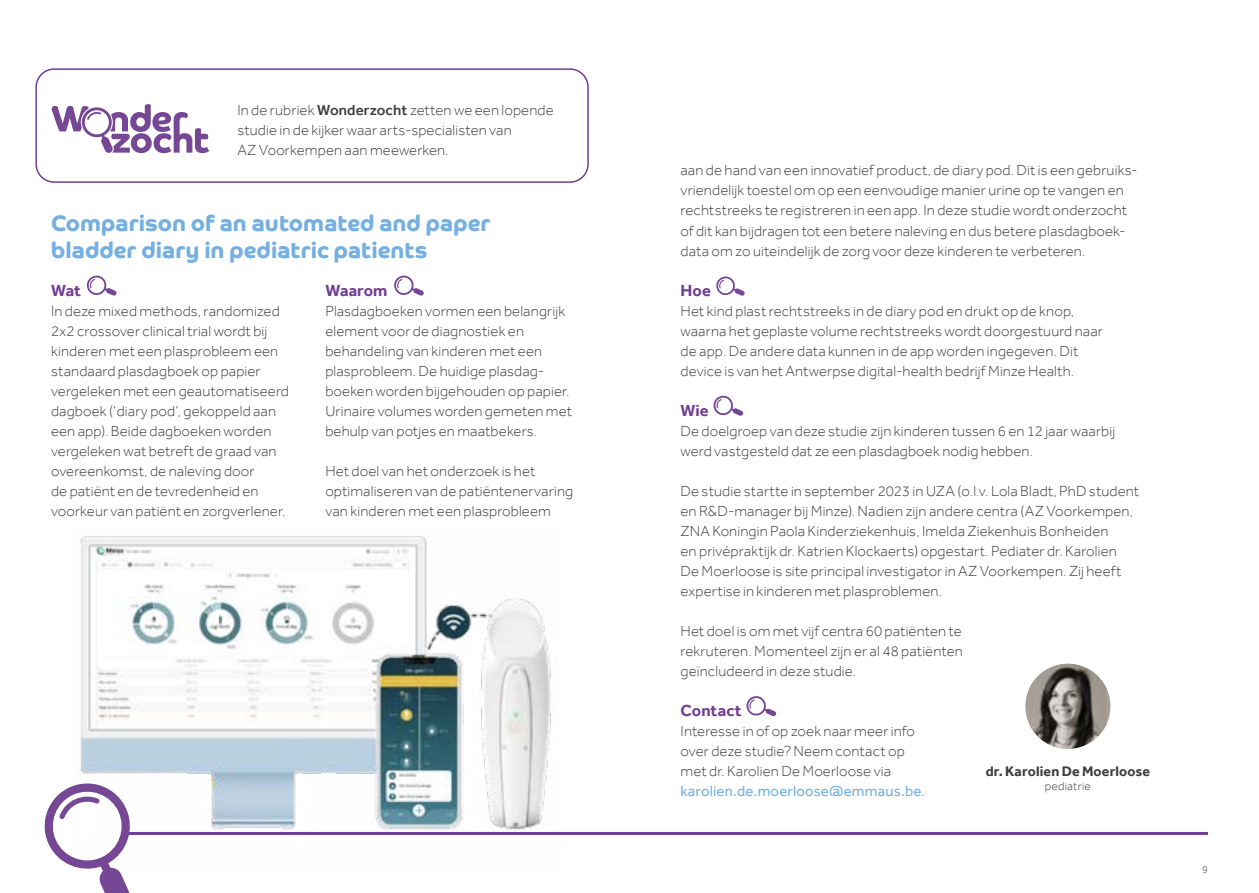
<style>
.page{position:relative;width:1259px;height:893px;background:#fff}
.page>*{position:absolute;margin:0;border:0;box-sizing:border-box;transform-origin:0 0}
.t1{font:700 22.5px/27px "Co Headline";letter-spacing:.005em;color:#75b0e1}
.t2{font:700 16.5px "Effra";letter-spacing:.005em;color:#723e92}
.t3{font:300 15px/20.1px "Effra";letter-spacing:.01em;color:#3d3d3c}
.t4{font:700 14.25px "Effra";letter-spacing:.01em;color:#3d3d3c}
.t5{font:300 12px "Effra";letter-spacing:.02em;color:#3d3d3c}
.t6{font:300 10.5px "Effra";color:#3d3d3c}
.s1{font-weight:500}
.s2{font-weight:400;color:#78b1e0}
</style>
<div class="page">
<div style="left:1025px;top:664px;width:85px;height:85px;background:#a8a199;border-radius:50%"></div>
<img style="left:1029px;top:664px;width:77px;height:85px">
<svg style="left:52px;top:104px;width:157px;height:49px"></svg>
<img style="left:80px;top:536px;width:473px;height:296px">
<hr style="left:126px;top:832px;width:1082px;height:3px;background:#723e92">
<svg style="left:44px;top:778px;width:91px;height:115px"></svg>
<svg style="left:87px;top:275px;width:30px;height:21px"></svg>
<svg style="left:713px;top:395px;width:30px;height:21px"></svg>
<svg style="left:716px;top:276px;width:29px;height:20px"></svg>
<svg style="left:394px;top:275px;width:30px;height:21px"></svg>
<svg style="left:746px;top:696px;width:30px;height:21px"></svg>
<div style="left:35px;top:68px;width:554px;height:115px;border:2px solid #723e92;border-radius:18px"></div>
<p class="t3" style="left:237px;top:100px;width:318px">In de rubriek <span class="s1">Wonderzocht</span> zetten we een lopende studie in de kijker waar arts-specialisten van<br>AZ Voorkempen aan meewerken.</p>
<h1 class="t1" style="left:51px;top:210px;width:441px">Comparison of an automated and paper bladder diary in pediatric patients</h1>
<p class="t2" style="left:51px;top:280px;width:32px">Wat</p>
<p class="t3" style="left:51px;top:301px;width:239px">In deze mixed methods, randomized 2x2 crossover clinical trial wordt bij kinderen met een plasprobleem een standaard plasdagboek op papier vergeleken met een geautomatiseerd dagboek (‘diary pod’, gekoppeld aan een app). Beide dagboeken worden vergeleken wat betreft de graad van overeenkomst, de naleving door<br>de patiënt en de tevredenheid en voorkeur van patiënt en zorgverlener.</p>
<p class="t2" style="left:325px;top:280px;width:64px">Waarom</p>
<p class="t3" style="left:325px;top:301px;width:248px">Plasdagboeken vormen een belangrijk element voor de diagnostiek en behandeling van kinderen met een plasprobleem. De huidige plasdag&shy;boeken worden bijgehouden op papier.<br>Urinaire volumes worden gemeten met behulp van potjes en maatbekers.</p>
<p class="t3" style="left:325px;top:461px;width:249px">Het doel van het onderzoek is het optimaliseren van de patiëntenervaring van kinderen met een plasprobleem</p>
<p class="t3" style="left:680px;top:160px;width:459px">aan de hand van een innovatief product, de diary pod. Dit is een gebruiks&shy;vriendelijk toestel om op een eenvoudige manier urine op te vangen en rechtstreeks te registreren in een app. In deze studie wordt onderzocht of dit kan bijdragen tot een betere naleving en dus betere plasdagboek&shy;data om zo uiteindelijk de zorg voor deze kinderen te verbeteren.</p>
<p class="t2" style="left:680px;top:280px;width:32px">Hoe</p>
<p class="t3" style="left:680px;top:301px;width:424px">Het kind plast rechtstreeks in de diary pod en drukt op de knop, waarna het geplaste volume rechtstreeks wordt doorgestuurd naar de app. De andere data kunnen in de app worden ingegeven. Dit device is van het Antwerpse digital-health bedrijf Minze Health.</p>
<p class="t2" style="left:680px;top:400px;width:30px">Wie</p>
<p class="t3" style="left:680px;top:421px;width:436px">De doelgroep van deze studie zijn kinderen tussen 6 en 12 jaar waarbij werd vastgesteld dat ze een plasdagboek nodig hebben.</p>
<p class="t3" style="left:680px;top:481px;width:460px">De studie startte in september 2023 in UZA (o.l.v. Lola Bladt, PhD student en R&amp;D-manager bij Minze). Nadien zijn andere centra (AZ Voorkempen, ZNA Koningin Paola Kinderziekenhuis, Imelda Ziekenhuis Bonheiden<br>en privépraktijk dr. Katrien Klockaerts) opgestart. Pediater dr. Karolien De Moerloose is site principal investigator in AZ Voorkempen. Zij heeft expertise in kinderen met plasproblemen.</p>
<p class="t3" style="left:680px;top:621px;width:284px;text-align:justify">Het doel is om met vijf centra 60 patiënten te rekruteren. Momenteel zijn er al 48 patiënten geïncludeerd in deze studie.</p>
<p class="t2" style="left:680px;top:701px;width:63px">Contact</p>
<p class="t3" style="left:680px;top:721px;width:246px">Interesse in of op zoek naar meer info over deze studie? Neem contact op met dr. Karolien De Moerloose via <span class="s2">karolien.de.moerloose@emmaus.be</span>.</p>
<p class="t4" style="left:985px;top:762px;width:166px">dr. Karolien De Moerloose</p>
<p class="t5" style="left:1045px;top:779px;width:48px">pediatrie</p>
<p class="t6" style="left:1202px;top:864px;width:7px">9</p>
</div>
